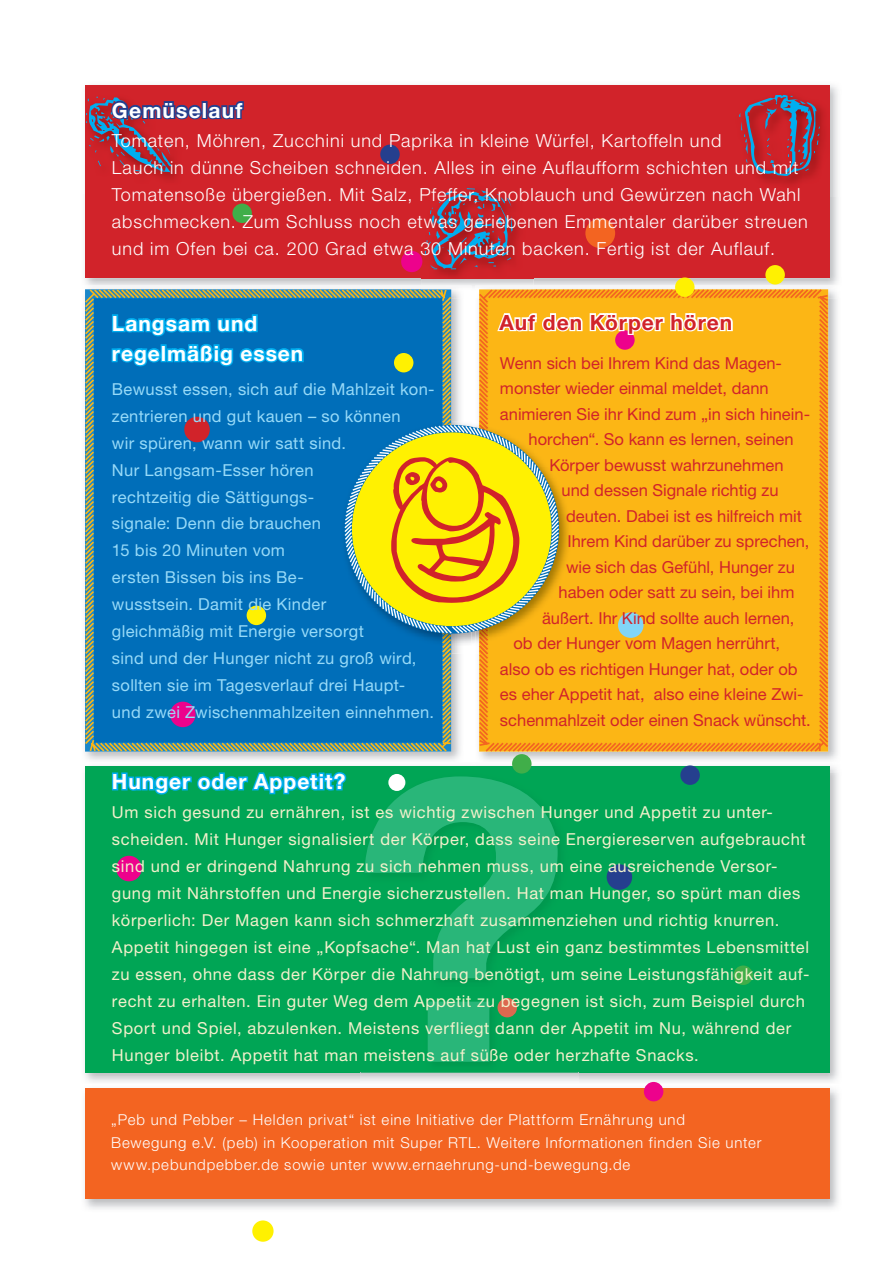
<style>
.page{position:relative;width:893px;height:1263px;background:#fff}
.page>*{position:absolute;margin:0;border:0;box-sizing:border-box;transform-origin:0 0}
.t1{font:700 21px/30px "Helvetica Neue LT Std";letter-spacing:.045em;color:#fff}
.t2{font:700 21px "Helvetica Neue LT Std";letter-spacing:.045em;color:#d1232a}
.t3{font:300 18px/27px "Helvetica Neue LT Std";letter-spacing:.05em;color:#fff}
.t4{font:16.5px/27px "Helvetica Neue LT Std";letter-spacing:.04em;color:#f2f0cb}
.t5{font:16.5px "Helvetica Neue LT Std";color:#d1232a}
.t6{font:16.5px/27px "Helvetica Neue LT Std";letter-spacing:.02em;color:#97daf8}
.t7{font:300 15px/22.5px "Helvetica Neue LT Std";letter-spacing:.055em;color:#fff}
</style>
<div class="page">
<img style="left:85px;top:85px;width:753px;height:200px">
<div style="left:85px;top:85px;width:744px;height:193px;background:#d1232a"></div>
<img style="left:85px;top:772px;width:753px;height:313px">
<div style="left:85px;top:766px;width:744px;height:307px;background:#00a555"></div>
<img style="left:479px;top:285px;width:359px;height:487px">
<img style="left:479px;top:766px;width:350px;height:6px">
<svg style="left:479px;top:289px;width:349px;height:463px;background:#fbb215"></svg>
<img style="left:85px;top:285px;width:376px;height:475px">
<svg style="left:85px;top:289px;width:366px;height:463px;background:#0a71b3"></svg>
<div style="left:394px;top:353px;width:19px;height:19px;background:#fff101;border-radius:50%"></div>
<div style="left:675px;top:277px;width:19px;height:20px;background:#fff101;border-radius:50%"></div>
<img style="left:85px;top:1093px;width:753px;height:116px">
<img style="left:85px;top:1085px;width:751px;height:8px">
<div style="left:85px;top:1089px;width:744px;height:110px;background:#f36421"></div>
<img style="left:361px;top:773px;width:217px;height:309px">
<svg style="left:364px;top:776px;width:194px;height:286px"></svg>
<img style="left:421px;top:220px;width:112px;height:67px">
<img style="left:475px;top:285px;width:58px;height:4px">
<img style="left:479px;top:289px;width:54px;height:1px">
<img style="left:491px;top:289px;width:41px;height:1px">
<img style="left:421px;top:285px;width:50px;height:4px">
<img style="left:421px;top:289px;width:30px;height:1px">
<svg style="left:424px;top:289px;width:14px;height:1px"></svg>
<svg style="left:425px;top:188px;width:88px;height:81px"></svg>
<img style="left:758px;top:91px;width:80px;height:105px">
<svg style="left:739px;top:95px;width:81px;height:81px"></svg>
<img style="left:96px;top:96px;width:81px;height:84px">
<div style="left:733px;top:965px;width:20px;height:20px;background:#40ae49;border-radius:50%"></div>
<div style="left:170px;top:702px;width:26px;height:25px;background:#ed028c;border-radius:50%"></div>
<div style="left:618px;top:612px;width:25px;height:26px;background:#82d5f7;border-radius:50%"></div>
<div style="left:607px;top:864px;width:25px;height:26px;background:#253f8e;border-radius:50%"></div>
<div style="left:512px;top:754px;width:19px;height:19px;background:#40ae49;border-radius:50%"></div>
<div style="left:232px;top:204px;width:20px;height:19px;background:#40ae49;border-radius:50%"></div>
<div style="left:615px;top:330px;width:20px;height:20px;background:#ed028c;border-radius:50%"></div>
<div style="left:247px;top:606px;width:19px;height:19px;background:#fff101;border-radius:50%"></div>
<div style="left:388px;top:774px;width:17px;height:17px;background:#fff;border-radius:50%"></div>
<div style="left:252px;top:1220px;width:22px;height:22px;background:#fff101;border-radius:50%"></div>
<div style="left:585px;top:218px;width:30px;height:30px;background:#f36421;border-radius:50%"></div>
<div style="left:765px;top:265px;width:20px;height:19px;background:#fff101;border-radius:50%"></div>
<div style="left:401px;top:251px;width:21px;height:21px;background:#ed028c;border-radius:50%"></div>
<div style="left:497px;top:998px;width:20px;height:19px;background:#dc684f;border-radius:50%"></div>
<div style="left:380px;top:145px;width:20px;height:19px;background:#253f8e;border-radius:50%"></div>
<div style="left:184px;top:417px;width:26px;height:25px;background:#d1232a;border-radius:50%"></div>
<div style="left:644px;top:1082px;width:19px;height:19px;background:#ed028c;border-radius:50%"></div>
<div style="left:116px;top:856px;width:26px;height:25px;background:#ed028c;border-radius:50%"></div>
<div style="left:680px;top:765px;width:20px;height:20px;background:#253f8e;border-radius:50%"></div>
<img style="left:451px;top:421px;width:28px;height:233px">
<img style="left:479px;top:421px;width:101px;height:233px">
<img style="left:341px;top:421px;width:110px;height:233px">
<svg style="left:86px;top:97px;width:158px;height:75px"></svg>
<svg style="left:110px;top:313px;width:195px;height:55px;background:#0087ce"></svg>
<svg style="left:496px;top:300px;width:238px;height:36px"></svg>
<svg style="left:110px;top:759px;width:238px;height:36px"></svg>
<svg style="left:344px;top:425px;width:215px;height:209px;background:#ccbc32"></svg>
<p class="t1" style="left:112px;top:95px;width:132px">Gemüselauf</p>
<p class="t3" style="left:112px;top:127px;width:697px">Tomaten, Möhren, Zucchini und Paprika in kleine Würfel, Kartoffeln und<br>Lauch in dünne Scheiben schneiden. Alles in eine Auflaufform schichten und mit Tomatensoße übergießen. Mit Salz, Pfeffer, Knoblauch und Gewürzen nach Wahl abschmecken. Zum Schluss noch etwas geriebenen Emmentaler darüber streuen und im Ofen bei ca. 200 Grad etwa 30 Minuten backen. Fertig ist der Auflauf.</p>
<p class="t1" style="left:112px;top:308px;width:193px">Langsam und regelmäßig essen</p>
<p class="t6" style="left:112px;top:375px;width:324px">Bewusst essen, sich auf die Mahlzeit kon&shy;zentrieren und gut kauen – so können<br>wir spüren, wann wir satt sind.<br>Nur Langsam-Esser hören<br>rechtzeitig die Sättigungs-<br>signale: Denn die brauchen<br>15 bis 20 Minuten vom<br>ersten Bissen bis ins Be-<br>wusstsein. Damit die Kinder<br>gleichmäßig mit Energie versorgt<br>sind und der Hunger nicht zu groß wird, sollten sie im Tagesverlauf drei Haupt&shy;und zwei Zwischenmahlzeiten einnehmen.</p>
<p class="t1" style="left:112px;top:766px;width:235px">Hunger oder Appetit?</p>
<p class="t2" style="left:500px;top:309px;width:234px">Auf den Körper hören</p>
<p class="t5" style="left:500px;top:353px;width:284px">Wenn sich bei Ihrem Kind das Magen-</p>
<p class="t5" style="left:500px;top:379px;width:270px">monster wieder einmal meldet, dann</p>
<p class="t5" style="left:500px;top:404px;width:312px">animieren Sie ihr Kind zum „in sich hinein-</p>
<p class="t5" style="left:528px;top:430px;width:267px">horchen“. So kann es lernen, seinen</p>
<p class="t5" style="left:549px;top:455px;width:236px">Körper bewusst wahrzunehmen</p>
<p class="t5" style="left:561px;top:481px;width:218px">und dessen Signale richtig zu</p>
<p class="t5" style="left:566px;top:506px;width:238px">deuten. Dabei ist es hilfreich mit</p>
<p class="t5" style="left:567px;top:532px;width:243px">Ihrem Kind darüber zu sprechen,</p>
<p class="t5" style="left:566px;top:557px;width:230px">wie sich das Gefühl, Hunger zu</p>
<p class="t5" style="left:558px;top:583px;width:237px">haben oder satt zu sein, bei ihm</p>
<p class="t5" style="left:542px;top:608px;width:254px">äußert. Ihr Kind sollte auch lernen,</p>
<p class="t5" style="left:513px;top:634px;width:268px">ob der Hunger vom Magen herrührt,</p>
<p class="t5" style="left:500px;top:659px;width:299px">also ob es richtigen Hunger hat, oder ob</p>
<p class="t5" style="left:500px;top:685px;width:305px">es eher Appetit hat, also eine kleine Zwi-</p>
<p class="t5" style="left:500px;top:710px;width:312px">schenmahlzeit oder einen Snack wünscht.</p>
<p class="t4" style="left:112px;top:798px;width:699px">Um sich gesund zu ernähren, ist es wichtig zwischen Hunger und Appetit zu unter&shy;scheiden. Mit Hunger signalisiert der Körper, dass seine Energiereserven aufgebraucht sind und er dringend Nahrung zu sich nehmen muss, um eine ausreichende Versor&shy;gung mit Nährstoffen und Energie sicherzustellen. Hat man Hunger, so spürt man dies körperlich: Der Magen kann sich schmerzhaft zusammenziehen und richtig knurren.<br>Appetit hingegen ist eine „Kopfsache“. Man hat Lust ein ganz bestimmtes Lebensmittel zu essen, ohne dass der Körper die Nahrung benötigt, um seine Leistungsfähigkeit auf&shy;recht zu erhalten. Ein guter Weg dem Appetit zu begegnen ist sich, zum Beispiel durch Sport und Spiel, abzulenken. Meistens verfliegt dann der Appetit im Nu, während der Hunger bleibt. Appetit hat man meistens auf süße oder herzhafte Snacks.</p>
<p class="t7" style="left:111px;top:1108px;width:652px">„Peb und Pebber – Helden privat“ ist eine Initiative der Plattform Ernährung und<br>Bewegung e.V. (peb) in Kooperation mit Super RTL. Weitere Informationen finden Sie unter www.pebundpebber.de sowie unter www.ernaehrung-und-bewegung.de</p>
</div>
